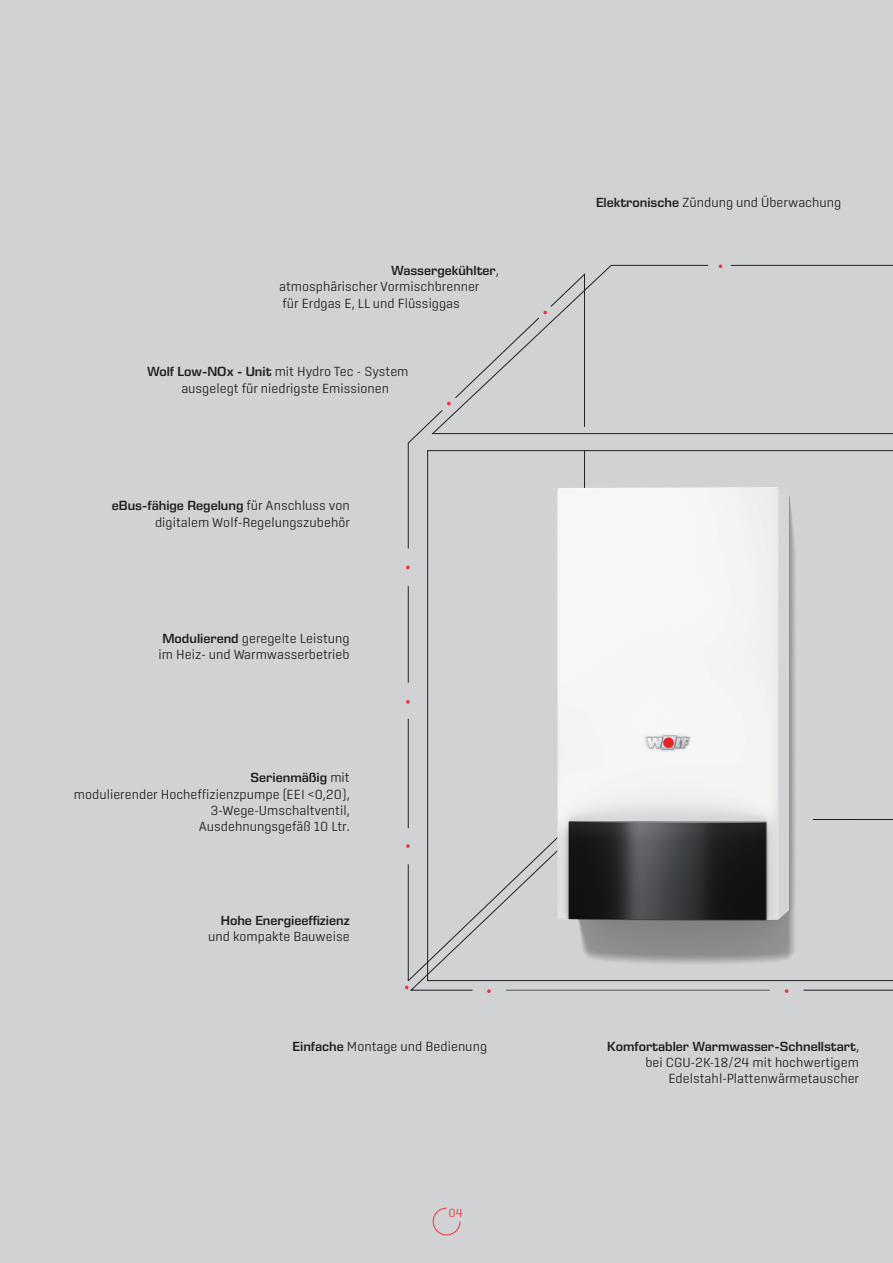
<style>
.page{position:relative;width:893px;height:1263px;background:#d1d2d4}
.page>*{position:absolute;margin:0;border:0;box-sizing:border-box;transform-origin:0 0}
.t1{font:300 13.5px/16.2px "Center";color:#231f20}
.t2{font:600 13.5px "Eurostile Next LT Pro";color:#231f20}
.t3{font:300 12px "Center";color:#ee343d}
.s1{font-family:"Center";font-weight:300}
.s2{font-family:"Eurostile Next LT Pro";font-weight:600}
</style>
<div class="page">
<svg style="left:432px;top:1207px;width:29px;height:29px"></svg>
<svg style="left:812px;top:981px;width:81px;height:1px"></svg>
<svg style="left:585px;top:265px;width:308px;height:169px"></svg>
<hr style="left:731px;top:265px;width:162px;height:1px;background:#231f20">
<svg style="left:785px;top:989px;width:4px;height:4px"></svg>
<svg style="left:719px;top:264px;width:3px;height:4px"></svg>
<svg style="left:408px;top:273px;width:177px;height:177px"></svg>
<svg style="left:407px;top:450px;width:178px;height:532px"></svg>
<hr style="left:804px;top:990px;width:89px;height:1px;background:#231f20">
<svg style="left:405px;top:831px;width:173px;height:162px"></svg>
<hr style="left:506px;top:990px;width:264px;height:1px;background:#57585a">
<svg style="left:427px;top:450px;width:466px;height:531px"></svg>
<p class="t2" style="left:391px;top:263px;width:109px">Wassergekühlter<span class="s1">,</span></p>
<p class="t1" style="left:279px;top:278px;width:202px">atmosphärischer Vormischbrenner für Erdgas E, LL und Flüssiggas</p>
<p class="t1" style="left:181px;top:363px;width:229px;text-indent:-34px"><span class="s2">Wolf Low-NOx - Unit</span> mit Hydro Tec - System ausgelegt für niedrigste Emissionen</p>
<p class="t2" style="left:112px;top:498px;width:239px">eBus-fähige Regelung <span class="s1">für Anschluss von</span></p>
<p class="t1" style="left:155px;top:514px;width:196px">digitalem Wolf-Regelungszubehör</p>
<p class="t1" style="left:159px;top:630px;width:193px"><span class="s2">Modulierend</span> geregelte Leistung im Heiz- und Warmwasserbetrieb</p>
<p class="t2" style="left:251px;top:770px;width:101px">Serienmäßig <span class="s1">mit</span></p>
<p class="t1" style="left:74px;top:786px;width:277px;text-align:right">modulierender Hocheffizienzpumpe (EEI &lt;0,20),<br>3-Wege-Umschaltventil,<br>Ausdehnungsgefäß 10 Ltr.</p>
<p class="t2" style="left:221px;top:913px;width:130px">Hohe Energieeffizienz</p>
<p class="t1" style="left:208px;top:928px;width:143px">und kompakte Bauweise</p>
<p class="t1" style="left:292px;top:1038px;width:196px"><span class="s2">Einfache</span> Montage und Bedienung</p>
<p class="t3" style="left:449px;top:1206px;width:16px">04</p>
<p class="t1" style="left:596px;top:194px;width:247px"><span class="s2">Elektronische</span> Zündung und Überwachung</p>
<p class="t2" style="left:607px;top:1039px;width:253px">Komfortabler Warmwasser-Schnellstart<span class="s1">,</span></p>
<p class="t1" style="left:645px;top:1054px;width:215px;text-align:right">bei CGU-2K-18/24 mit hochwertigem<br>Edelstahl-Plattenwärmetauscher</p>
</div>
